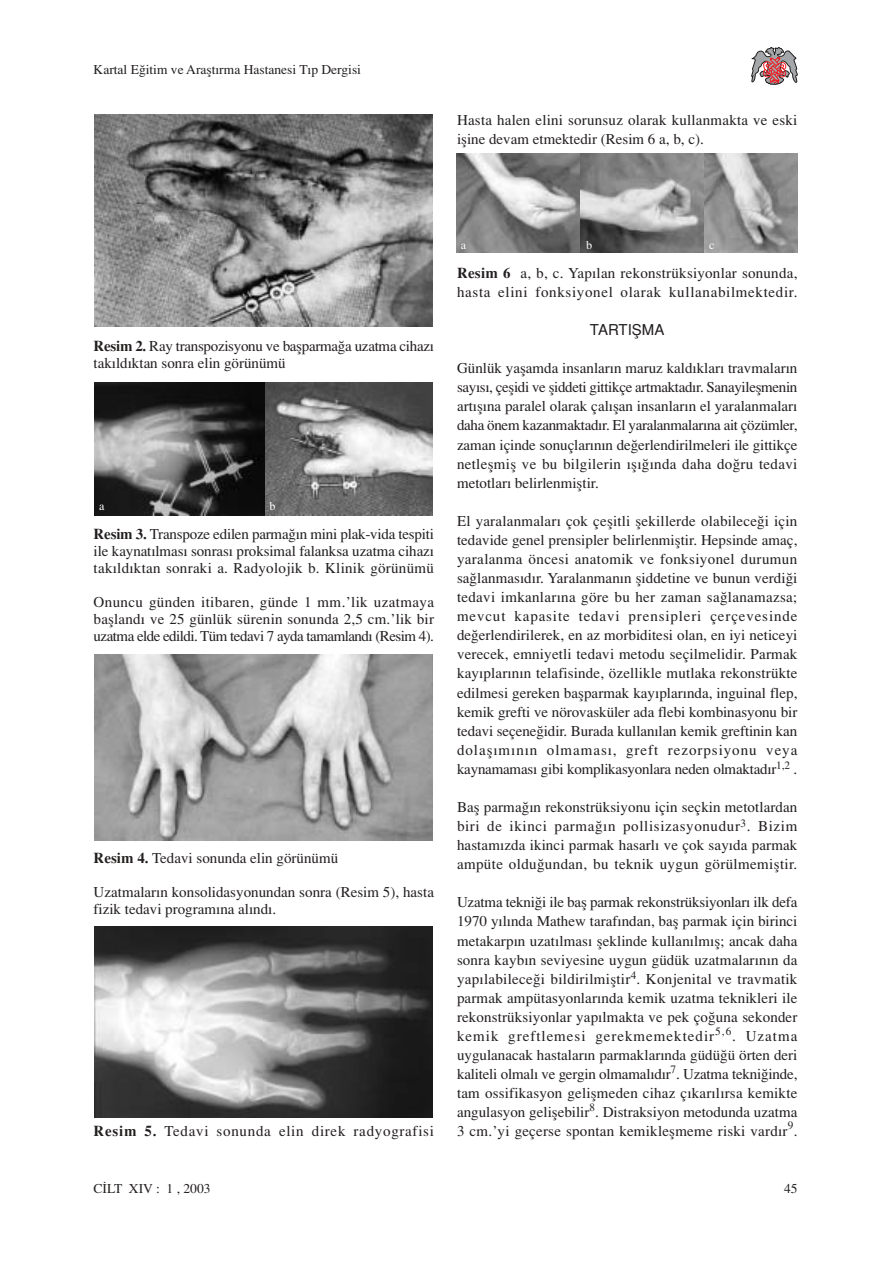
<style>
.page{position:relative;width:893px;height:1263px;background:#fff}
.page>*{position:absolute;margin:0;border:0;box-sizing:border-box;transform-origin:0 0}
.t1{font:15px/19px "Times Turk";letter-spacing:.005em;color:#231f1f;text-align:justify}
.t2{font:15px/19px "Times Turk";letter-spacing:.045em;color:#231f1f}
.t3{font:15px/17.1px "Times Turk";letter-spacing:-.02em;color:#231f1f}
.t4{font:15px "Times Turk";letter-spacing:.05em;color:#231f1f}
.t5{font:15px "Helvetica Turk";color:#231f1f}
.t6{font:13.5px "Times Turk";color:#231f1f}
.t7{font:12px "Times Turk";color:#fff}
.t8{font:11.25px "Times Turk";color:#231f1f}
.s1{font-family:"Times Turk B"}
</style>
<div class="page">
<svg style="left:751px;top:47px;width:47px;height:38px"></svg>
<img style="left:94px;top:383px;width:338px;height:132px">
<img style="left:95px;top:926px;width:337px;height:192px">
<img style="left:94px;top:655px;width:338px;height:186px">
<img style="left:456px;top:154px;width:341px;height:98px">
<img style="left:94px;top:114px;width:338px;height:212px">
<p class="t6" style="left:94px;top:65px;width:269px">Kartal E¤itim ve Araflt›rma Hastanesi T›p Dergisi</p>
<p class="t1" style="left:457px;top:113px;width:342px">Hasta halen elini sorunsuz olarak kullanmakta ve eski ifline devam etmektedir (Resim 6 a, b, c).</p>
<p class="t3" style="left:94px;top:339px;width:342px"><span class="s1">Resim 2.</span> Ray transpozisyonu ve baflparma¤a uzatma cihaz› tak›ld›ktan sonra elin görünümü</p>
<p class="t7" style="left:99px;top:502px;width:7px">a</p>
<p class="t7" style="left:269px;top:502px;width:7px">b</p>
<p class="t1" style="left:94px;top:527px;width:342px;line-height:17.1px"><span class="s1">Resim 3.</span> Transpoze edilen parma¤›n mini plak-vida tespiti ile kaynat›lmas› sonras› proksimal falanksa uzatma cihaz› tak›ld›ktan sonraki a. Radyolojik b. Klinik görünümü</p>
<p class="t1" style="left:94px;top:595px;width:342px;line-height:17.1px">Onuncu günden itibaren, günde 1 mm.’lik uzatmaya baflland› ve 25 günlük sürenin sonunda 2,5 cm.’lik bir uzatma elde edildi. Tüm tedavi 7 ayda tamamland› (Resim 4).</p>
<p class="t1" style="left:94px;top:850px;width:246px"><span class="s1">Resim 4.</span> Tedavi sonunda elin görünümü</p>
<p class="t1" style="left:94px;top:886px;width:342px;line-height:17.1px">Uzatmalar›n konsolidasyonundan sonra (Resim 5), hasta fizik tedavi program›na al›nd›.</p>
<p class="t4" style="left:94px;top:1127px;width:342px"><span class="s1">Resim 5.</span> Tedavi sonunda elin direk radyografisi</p>
<p class="t7" style="left:461px;top:241px;width:7px">a</p>
<p class="t7" style="left:586px;top:241px;width:7px">b</p>
<p class="t7" style="left:709px;top:241px;width:7px">c</p>
<p class="t2" style="left:457px;top:265px;width:342px"><span class="s1">Resim 6</span> a, b, c. Yap›lan rekonstrüksiyonlar sonunda, hasta elini fonksiyonel olarak kullanabilmektedir.</p>
<p class="t5" style="left:590px;top:324px;width:76px">TARTIfiMA</p>
<p class="t1" style="left:457px;top:361px;width:342px">Günlük yaflamda insanlar›n maruz kald›klar› travmalar›n say›s›, çeflidi ve fliddeti gittikçe artmaktad›r. Sanayileflmenin art›fl›na paralel olarak çal›flan insanlar›n el yaralanmalar› daha önem kazanmaktad›r. El yaralanmalar›na ait çözümler, zaman içinde sonuçlar›n›n de¤erlendirilmeleri ile gittikçe netleflmifl ve bu bilgilerin ›fl›¤›nda daha do¤ru tedavi metotlar› belirlenmifltir.</p>
<p class="t1" style="left:457px;top:513px;width:342px">El yaralanmalar› çok çeflitli flekillerde olabilece¤i için tedavide genel prensipler belirlenmifltir. Hepsinde amaç, yaralanma öncesi anatomik ve fonksiyonel durumun sa¤lanmas›d›r. Yaralanman›n fliddetine ve bunun verdi¤i tedavi imkanlar›na göre bu her zaman sa¤lanamazsa; mevcut kapasite tedavi prensipleri çerçevesinde de¤erlendirilerek, en az morbiditesi olan, en iyi neticeyi verecek, emniyetli tedavi metodu seçilmelidir. Parmak kay›plar›n›n telafisinde, özellikle mutlaka rekonstrükte edilmesi gereken baflparmak kay›plar›nda, inguinal flep, kemik grefti ve nörovasküler ada flebi kombinasyonu bir tedavi seçene¤idir. Burada kullan›lan kemik greftinin kan dolafl›m›n›n olmamas›, greft rezorpsiyonu veya kaynamamas› gibi komplikasyonlara neden olmaktad›r<sup>1,2</sup> .</p>
<p class="t1" style="left:457px;top:799px;width:342px">Bafl parma¤›n rekonstrüksiyonu için seçkin metotlardan biri de ikinci parma¤›n pollisizasyonudur<sup>3</sup>. Bizim hastam›zda ikinci parmak hasarl› ve çok say›da parmak ampüte oldu¤undan, bu teknik uygun görülmemifltir.</p>
<p class="t1" style="left:457px;top:895px;width:342px">Uzatma tekni¤i ile bafl parmak rekonstrüksiyonlar› ilk defa 1970 y›l›nda Mathew taraf›ndan, bafl parmak için birinci metakarp›n uzat›lmas› fleklinde kullan›lm›fl; ancak daha sonra kayb›n seviyesine uygun güdük uzatmalar›n›n da yap›labilece¤i bildirilmifltir<sup>4</sup>. Konjenital ve travmatik parmak ampütasyonlar›nda kemik uzatma teknikleri ile rekonstrüksiyonlar yap›lmakta ve pek ço¤una sekonder kemik greftlemesi gerekmemektedir<sup>5,6</sup>. Uzatma uygulanacak hastalar›n parmaklar›nda güdü¤ü örten deri kaliteli olmal› ve gergin olmamal›d›r<sup>7</sup>. Uzatma tekni¤inde, tam ossifikasyon geliflmeden cihaz ç›kar›l›rsa kemikte angulasyon geliflebilir<sup>8</sup>. Distraksiyon metodunda uzatma 3 cm.’yi geçerse spontan kemikleflmeme riski vard›r .</p>
<p class="t8" style="left:787px;top:1121px;width:7px">9</p>
<p class="t6" style="left:94px;top:1184px;width:118px">C‹LT XIV : 1 , 2003</p>
<p class="t6" style="left:784px;top:1184px;width:15px">45</p>
</div>
